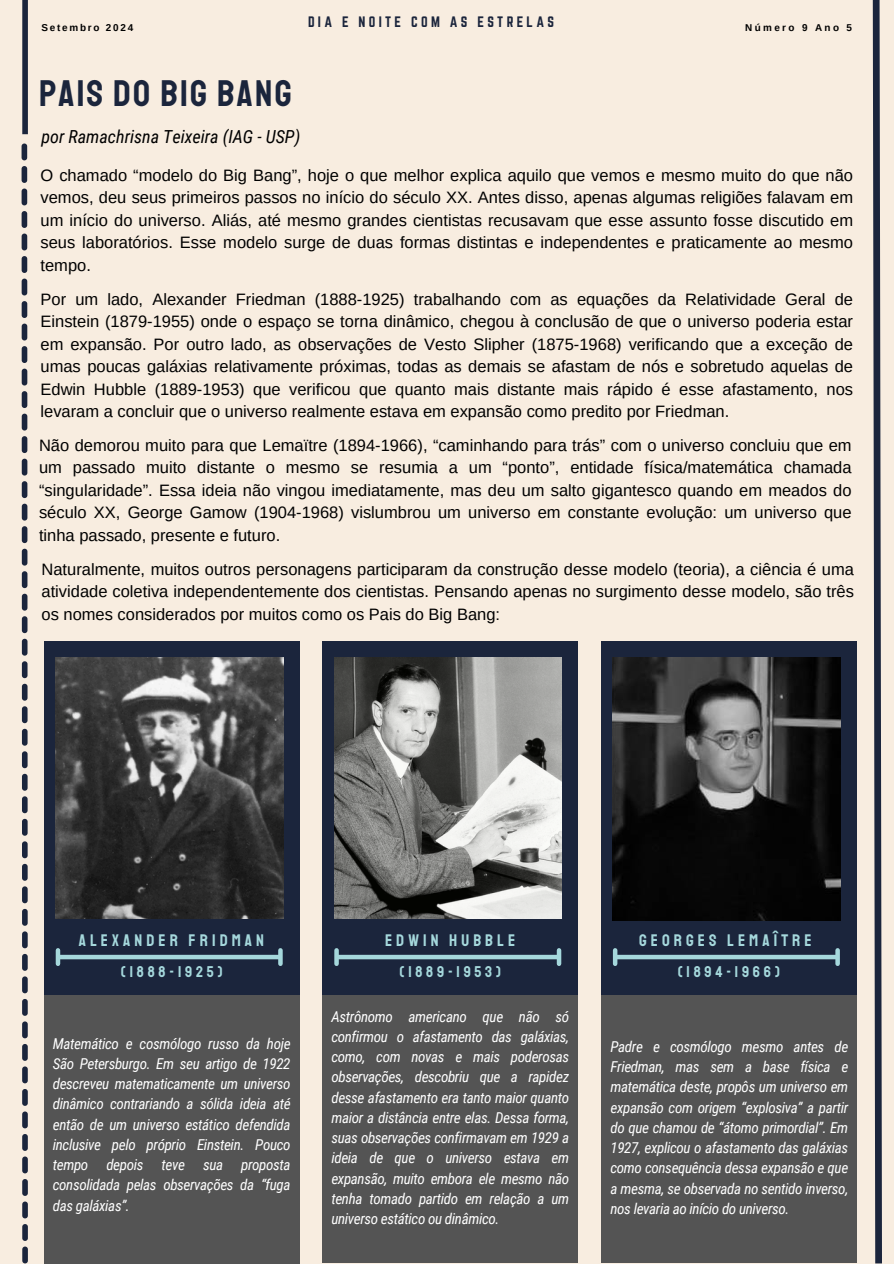
<style>
.page{position:relative;width:894px;height:1264px;background:#fff}
.page>*{position:absolute;margin:0;border:0;box-sizing:border-box;transform-origin:0 0}
.t1{font:37.5px "Staatliches";letter-spacing:.06em;color:#1b253c}
.t2{font:italic 18px "Roboto Condensed";color:#000}
.t3{font:16.95px "Staatliches";letter-spacing:.24em;color:#a5d8dc}
.t4{font:16.5px/22.5px "Arimo";color:#000;text-align:justify}
.t5{font:15.75px "Staatliches";letter-spacing:.24em;color:#a5d8dc}
.t6{font:italic 15px/20.2px "Roboto Condensed";letter-spacing:-.025em;color:#fff;text-align:justify}
.t7{font:13.2px "Norwester";letter-spacing:.25em;color:#1b253c}
.t8{font:700 9.9px "Arimo";letter-spacing:.18em;color:#000}
.t9{font:700 9.9px "Arimo";letter-spacing:.24em;color:#000}
</style>
<div class="page">
<div style="left:0;top:0;width:893px;height:1263px;background:#f8ede0"></div>
<svg style="left:22px;top:143px;width:6px;height:1120px"></svg>
<div style="left:22px;top:0;width:6px;height:134px;background:#1b253c"></div>
<svg style="left:872px;top:0;width:10px;height:1263px"></svg>
<div style="left:44px;top:641px;width:255px;height:354px;background:#1b253c"></div>
<img style="left:56px;top:657px;width:227px;height:261px">
<div style="left:59px;top:954px;width:220px;height:5px;background:#a5d8dc"></div>
<hr style="left:56px;top:950px;width:4px;height:13px;background:#a5d8dc">
<svg style="left:278px;top:950px;width:4px;height:13px"></svg>
<div style="left:44px;top:995px;width:255px;height:268px;background:#545454"></div>
<div style="left:322px;top:641px;width:255px;height:354px;background:#1b253c"></div>
<div style="left:337px;top:954px;width:220px;height:5px;background:#a5d8dc"></div>
<div style="left:334px;top:950px;width:5px;height:13px;background:#a5d8dc"></div>
<div style="left:556px;top:950px;width:5px;height:13px;background:#a5d8dc"></div>
<div style="left:322px;top:995px;width:255px;height:267px;background:#545454"></div>
<div style="left:601px;top:641px;width:255px;height:354px;background:#1b253c"></div>
<div style="left:616px;top:954px;width:220px;height:5px;background:#a5d8dc"></div>
<div style="left:612px;top:950px;width:5px;height:13px;background:#a5d8dc"></div>
<svg style="left:835px;top:950px;width:4px;height:13px"></svg>
<div style="left:601px;top:995px;width:255px;height:267px;background:#545454"></div>
<img style="left:334px;top:657px;width:227px;height:261px">
<img style="left:612px;top:657px;width:228px;height:264px">
<p class="t8" style="left:41px;top:22px;width:93px">Setembro 2024</p>
<h1 class="t7" style="left:308px;top:14px;width:247px">DIA E NOITE COM AS ESTRELAS</h1>
<p class="t9" style="left:745px;top:22px;width:108px">Número 9 Ano 5</p>
<h2 class="t1" style="left:39px;top:70px;width:254px">PAIS DO BIG BANG</h2>
<h2 class="t2" style="left:41px;top:126px;width:260px">por Ramachrisna Teixeira (IAG - USP)</h2>
<h2 class="t4" style="left:40px;top:164px;width:813px">O chamado “modelo do Big Bang”, hoje o que melhor explica aquilo que vemos e mesmo muito do que não vemos, deu seus primeiros passos no início do século XX. Antes disso, apenas algumas religiões falavam em um início do universo. Aliás, até mesmo grandes cientistas recusavam que esse assunto fosse discutido em seus laboratórios. Esse modelo surge de duas formas distintas e independentes e praticamente ao mesmo tempo.</h2>
<h2 class="t4" style="left:40px;top:287px;width:813px">Por um lado, Alexander Friedman (1888-1925) trabalhando com as equações da Relatividade Geral de Einstein (1879-1955) onde o espaço se torna dinâmico, chegou à conclusão de que o universo poderia estar em expansão. Por outro lado, as observações de Vesto Slipher (1875-1968) verificando que a exceção de umas poucas galáxias relativamente próximas, todas as demais se afastam de nós e sobretudo aquelas de Edwin Hubble (1889-1953) que verificou que quanto mais distante mais rápido é esse afastamento, nos levaram a concluir que o universo realmente estava em expansão como predito por Friedman.</h2>
<h2 class="t4" style="left:39px;top:434px;width:813px">Não demorou muito para que Lemaïtre (1894-1966), “caminhando para trás” com o universo concluiu que em um passado muito distante o mesmo se resumia a um “ponto”, entidade física/matemática chamada “singularidade”. Essa ideia não vingou imediatamente, mas deu um salto gigantesco quando em meados do século XX, George Gamow (1904-1968) vislumbrou um universo em constante evolução: um universo que tinha passado, presente e futuro.</h2>
<h4 class="t4" style="left:41px;top:558px;width:813px">Naturalmente, muitos outros personagens participaram da construção desse modelo (teoria), a ciência é uma atividade coletiva independentemente dos cientistas. Pensando apenas no surgimento desse modelo, são três os nomes considerados por muitos como os Pais do Big Bang:</h4>
<h2 class="t3" style="left:79px;top:929px;width:187px">ALEXANDER FRIDMAN</h2>
<h3 class="t5" style="left:121px;top:962px;width:103px">(1888-1925)</h3>
<p class="t6" style="left:53px;top:1033px;width:239px">Matemático e cosmólogo russo da hoje São Petersburgo. Em seu artigo de 1922 descreveu matematicamente um universo dinâmico contrariando a sólida ideia até então de um universo estático defendida inclusive pelo próprio Einstein. Pouco tempo depois teve sua proposta consolidada pelas observações da “fuga das galáxias”.</p>
<h2 class="t3" style="left:385px;top:929px;width:132px">EDWIN HUBBLE</h2>
<h3 class="t5" style="left:399px;top:962px;width:103px">(1889-1953)</h3>
<p class="t6" style="left:331px;top:1006px;width:239px">Astrônomo americano que não só confirmou o afastamento das galáxias, como, com novas e mais poderosas observações, descobriu que a rapidez desse afastamento era tanto maior quanto maior a distância entre elas. Dessa forma, suas observações confirmavam em 1929 a ideia de que o universo estava em expansão, muito embora ele mesmo não tenha tomado partido em relação a um universo estático ou dinâmico.</p>
<h2 class="t3" style="left:639px;top:929px;width:174px">GEORGES LEMAÎTRE</h2>
<h3 class="t5" style="left:677px;top:962px;width:104px">(1894-1966)</h3>
<h3 class="t6" style="left:610px;top:1036px;width:239px">Padre e cosmólogo mesmo antes de Friedman, mas sem a base física e matemática deste, propôs um universo em expansão com origem “explosiva” a partir do que chamou de “átomo primordial”. Em 1927, explicou o afastamento das galáxias como consequência dessa expansão e que a mesma, se observada no sentido inverso, nos levaria ao início do universo.</h3>
</div>
